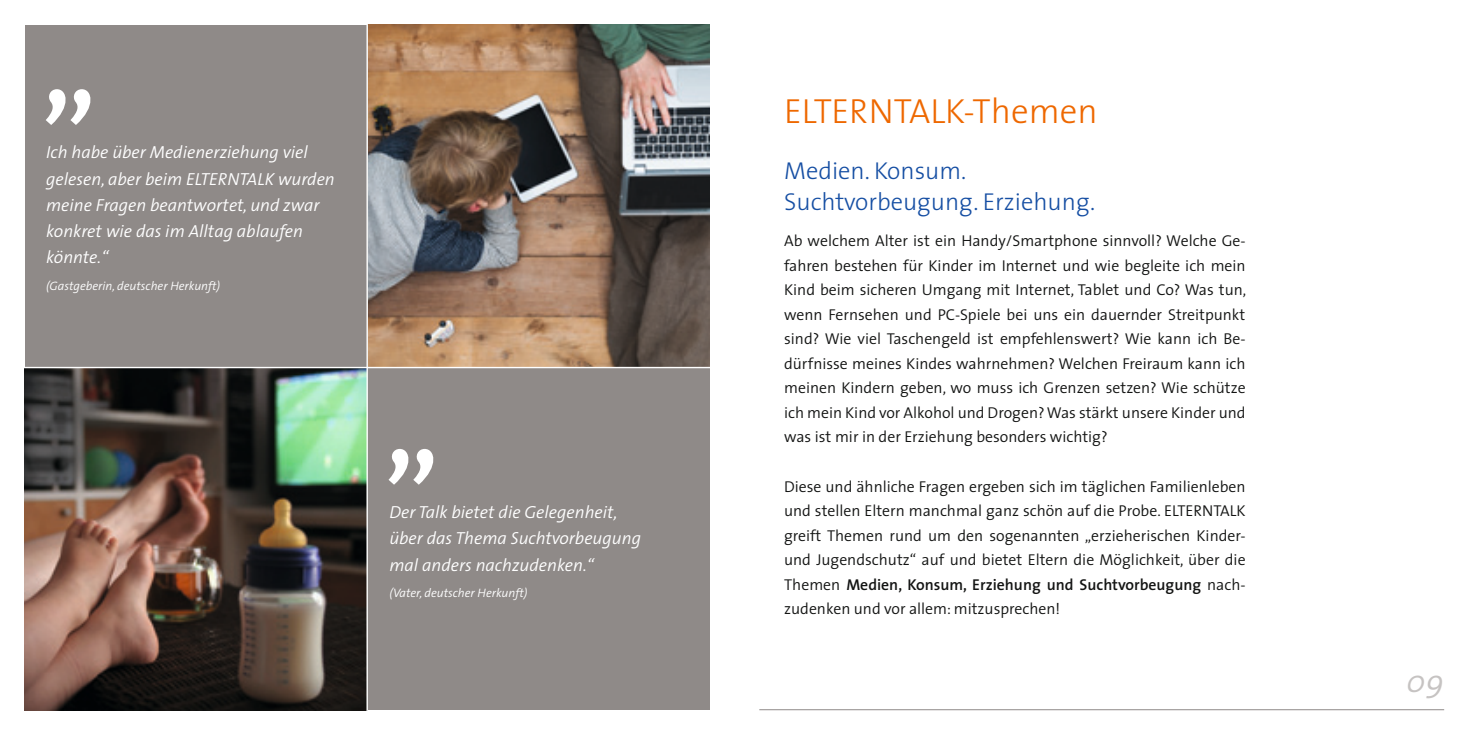
<style>
.page{position:relative;width:1469px;height:735px;background:#fff}
.page>*{position:absolute;margin:0;border:0;box-sizing:border-box;transform-origin:0 0}
.t1{font:600 122.5px "The Sans";color:#fff}
.t2{font:300 35px "The Sans";color:#ee6800}
.t3{font:italic 300 31.5px "The Sans";color:#c6c3c2}
.t4{font:300 24.5px/31.5px "The Sans";color:#154ea3}
.t5{font:italic 300 17.5px/26.2px "The Sans";color:#fff}
.t6{font:300 15.75px/24.5px "The Sans";color:#131413;text-align:justify}
.t7{font:italic 300 12.25px "The Sans";color:#fff}
.s1{font-weight:600}
</style>
<div class="page">
<img style="left:25px;top:368px;width:341px;height:341px">
<img style="left:368px;top:25px;width:341px;height:341px">
<div style="left:25px;top:25px;width:342px;height:342px;background:#8f8a88"></div>
<div style="left:367px;top:367px;width:342px;height:342px;background:#8f8a88"></div>
<hr style="left:759px;top:708px;width:685px;height:1px;background:#8f8a88">
<hr style="left:14px;top:366px;width:714px;height:2px;background:#fff">
<hr style="left:366px;top:15px;width:2px;height:719px;background:#fff">
<h1 class="t1" style="left:41px;top:-39px;width:57px">„</h1>
<p class="t5" style="left:46px;top:139px;width:290px">Ich habe über Medienerziehung viel gelesen, aber beim ELTERNTALK wurden meine Fragen beantwortet, und zwar konkret wie das im Alltag ablaufen könnte.“</p>
<p class="t7" style="left:46px;top:275px;width:175px">(Gastgeberin, deutscher Herkunft)</p>
<h1 class="t1" style="left:384px;top:321px;width:57px">„</h1>
<p class="t5" style="left:389px;top:498px;width:253px">Der Talk bietet die Gelegenheit, über das Thema Suchtvorbeugung mal anders nachzudenken.“</p>
<p class="t7" style="left:389px;top:582px;width:139px">(Vater, deutscher Herkunft)</p>
<h2 class="t2" style="left:784px;top:82px;width:315px">ELTERNTALK-Themen</h2>
<h3 class="t4" style="left:784px;top:154px;width:312px">Medien. Konsum.<br>Suchtvorbeugung. Erziehung.</h3>
<p class="t6" style="left:784px;top:228px;width:464px">Ab welchem Alter ist ein Handy/Smartphone sinnvoll? Welche Ge&shy;fahren bestehen für Kinder im Internet und wie begleite ich mein Kind beim sicheren Umgang mit Internet, Tablet und Co? Was tun, wenn Fernsehen und PC-Spiele bei uns ein dauernder Streitpunkt sind? Wie viel Taschengeld ist empfehlenswert? Wie kann ich Be&shy;dürfnisse meines Kindes wahrnehmen? Welchen Freiraum kann ich meinen Kindern geben, wo muss ich Grenzen setzen? Wie schütze ich mein Kind vor Alkohol und Drogen? Was stärkt unsere Kinder und was ist mir in der Erziehung besonders wichtig?</p>
<p class="t6" style="left:784px;top:473px;width:463px">Diese und ähnliche Fragen ergeben sich im täglichen Familienleben und stellen Eltern manchmal ganz schön auf die Probe. ELTERNTALK greift Themen rund um den sogenannten „erzieherischen Kinder&shy;und Jugendschutz“ auf und bietet Eltern die Möglichkeit, über die Themen <span class="s1">Medien, Konsum, Erziehung und Suchtvorbeugung</span> nach&shy;zudenken und vor allem: mitzusprechen!</p>
<h3 class="t3" style="left:1406px;top:655px;width:39px">09</h3>
</div>
